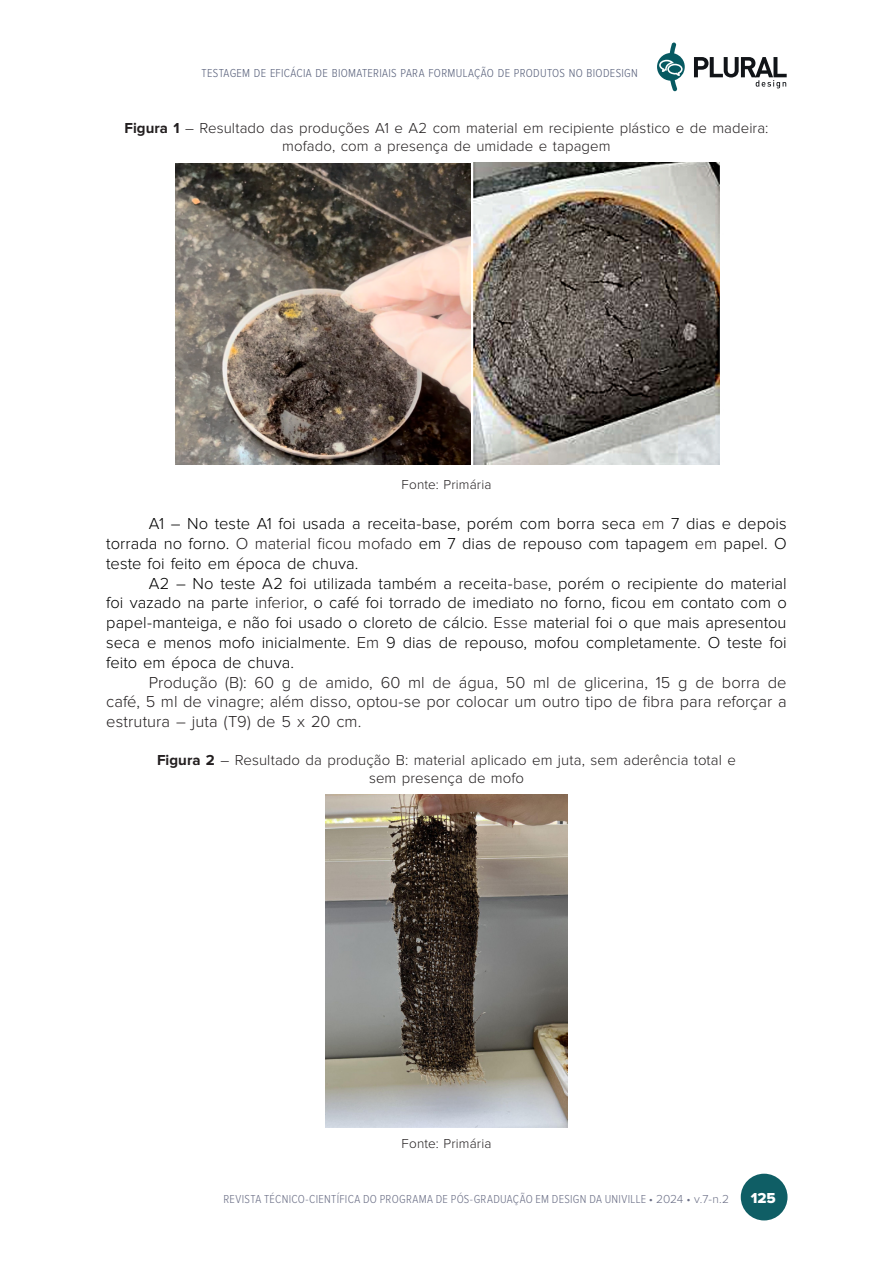
<style>
.page{position:relative;width:893px;height:1263px;background:#fff}
.page>*{position:absolute;margin:0;border:0;box-sizing:border-box;transform-origin:0 0}
.t1{font:300 16.5px/19.8px "Proxima Nova";color:#000;text-align:justify}
.t2{font:300 16.5px/19.8px "Proxima Nova";color:#231f20;text-align:justify}
.t3{font:300 15px/18px "Proxima Nova";letter-spacing:.005em;color:#231f20;text-align:center}
.t4{font:15px "Proxima Nova Extrabld";color:#fff}
.t5{font:300 13.5px "Proxima Nova";letter-spacing:.01em;color:#231f20}
.t6{font:300 12px "Proxima Nova Cond";letter-spacing:.025em;color:#6c7087}
.t7{font:300 12px "Proxima Nova Cond";letter-spacing:.025em;color:#5a627c}
.s1{font-weight:700}
.s2{color:#231f20}
.s3{font-family:"Proxima Nova"}
</style>
<div class="page">
<svg style="left:694px;top:57px;width:93px;height:31px"></svg>
<svg style="left:657px;top:42px;width:28px;height:49px"></svg>
<div style="left:741px;top:1174px;width:46px;height:46px;background:#0f5e65;border-radius:50%"></div>
<img style="left:176px;top:163px;width:544px;height:301px">
<img style="left:325px;top:795px;width:242px;height:332px">
<p class="t7" style="left:201px;top:67px;width:438px">TESTAGEM DE EFICÁCIA DE BIOMATERIAIS PARA FORMULAÇÃO DE PRODUTOS NO BIODESIGN</p>
<p class="t3" style="left:125px;top:120px;width:645px"><span class="s1">Figura 1</span> – Resultado das produções A1 e A2 com material em recipiente plástico e de madeira: mofado, com a presença de umidade e tapagem</p>
<p class="t5" style="left:402px;top:479px;width:91px">Fonte: Primária</p>
<p class="t1" style="left:106px;top:514px;width:682px;text-indent:43px">A1 – No teste A1 foi usada a receita-base, porém com borra seca <span class="s2">em</span> 7 dias e depois torrada no forno. <span class="s2">O material ficou mofado</span> em 7 dias de repouso com tapagem <span class="s2">em</span> papel. O teste foi feito em época de chuva.</p>
<p class="t1" style="left:106px;top:574px;width:682px;text-indent:43px">A2 – No teste A2 foi utilizada também a receita-<span class="s2">base</span>, porém o recipiente do material foi vazado na parte <span class="s2">inferior</span>, o café foi torrado de imediato no forno, ficou em contato com o papel-manteiga, e não foi usado o cloreto de cálcio. <span class="s2">Esse</span> material foi o que mais apresentou seca e menos mofo inicialmente. <span class="s2">Em</span> 9 dias de repouso, mofou completamente. O teste foi feito em época de chuva.</p>
<p class="t2" style="left:106px;top:673px;width:682px;text-indent:43px">Produção (B): 60 g de amido, 60 ml de água, 50 ml de glicerina, 15 g de borra de café, 5 ml de vinagre; além disso, optou-se por colocar um outro tipo de fibra para reforçar a estrutura – juta (T9) de 5 x 20 cm.</p>
<p class="t3" style="left:157px;top:751px;width:580px"><span class="s1">Figura 2</span> – Resultado da produção B: material aplicado em juta, sem aderência total e sem presença de mofo</p>
<p class="t5" style="left:402px;top:1137px;width:91px">Fonte: Primária</p>
<p class="t6" style="left:223px;top:1193px;width:507px">REVISTA TÉCNICO-CIENTÍFICA DO PROGRAMA DE PÓS-GRADUAÇÃO EM DESIGN DA UNIVILLE • <span class="s3">2024 • v.7-n.2</span></p>
<p class="t4" style="left:751px;top:1191px;width:27px">125</p>
</div>
